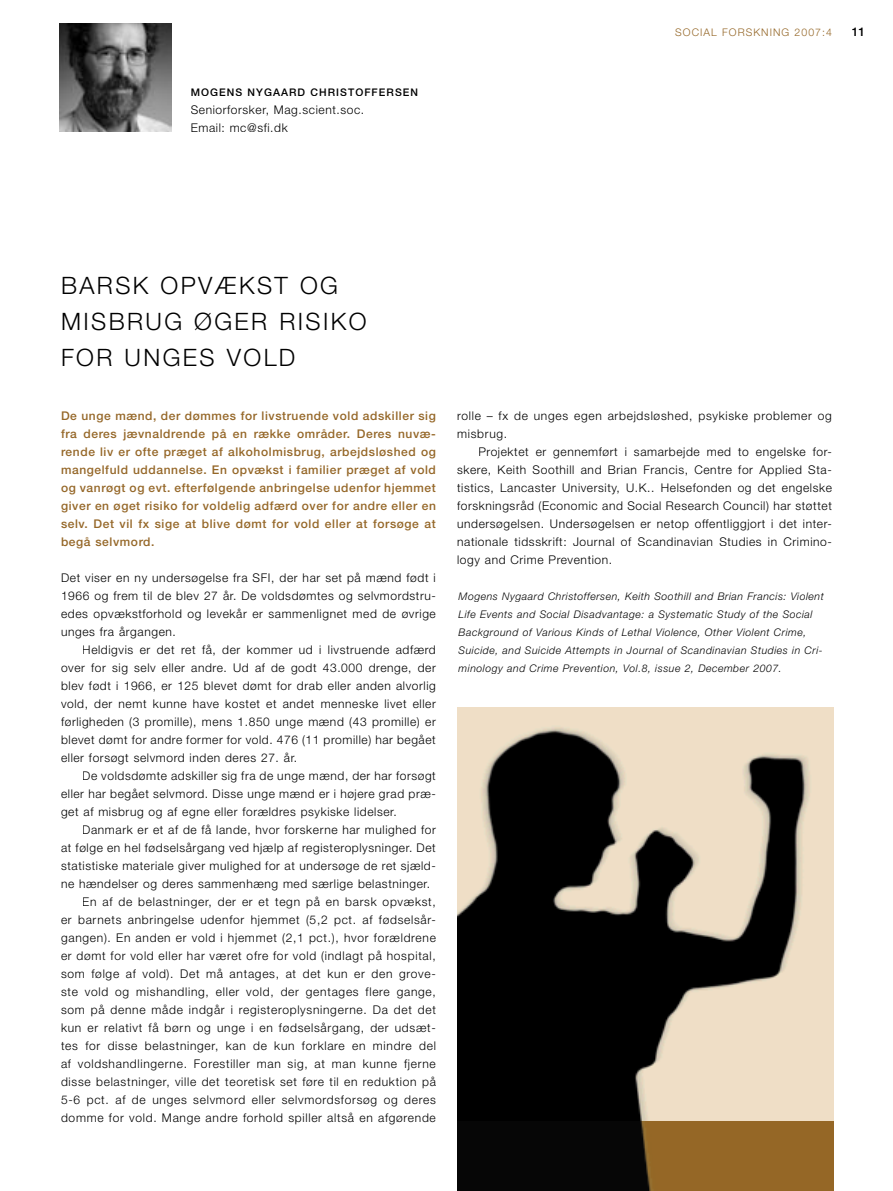
<style>
.page{position:relative;width:893px;height:1191px;background:#fff}
.page>*{position:absolute;margin:0;border:0;box-sizing:border-box;transform-origin:0 0}
.t1{font:300 24px/36px "Helvetica Neue";letter-spacing:.1em;color:#000}
.t2{font:300 12px/18px "Helvetica Neue";letter-spacing:.06em;color:#000;text-align:justify}
.t3{font:500 12px/18px "Helvetica Neue";letter-spacing:.05em;color:#956728;text-align:justify}
.t4{font:500 12px "Helvetica Neue";color:#000}
.t5{font:italic 300 10.5px/18px "Helvetica Neue";letter-spacing:.05em;color:#000}
.t6{font:500 10.5px "Helvetica Neue";letter-spacing:.1em;color:#000}
.t7{font:300 10.5px "Helvetica Neue";letter-spacing:.1em;color:#956728}
</style>
<div class="page">
<img style="left:60px;top:24px;width:111px;height:108px">
<img style="left:457px;top:708px;width:376px;height:414px">
<svg style="left:457px;top:1122px;width:376px;height:69px;background:#4d3616"></svg>
<p class="t6" style="left:191px;top:86px;width:229px">MOGENS NYGAARD CHRISTOFFERSEN</p>
<p class="t2" style="left:191px;top:100px;width:175px">Seniorforsker, Mag.scient.soc.<br>Email: mc@sfi.dk</p>
<p class="t7" style="left:675px;top:26px;width:158px">SOCIAL FORSKNING 2007:4</p>
<p class="t4" style="left:852px;top:25px;width:15px">11</p>
<h1 class="t1" style="left:61px;top:266px;width:307px">BARSK OPVÆKST OG<br>MISBRUG ØGER RISIKO<br>FOR UNGES VOLD</h1>
<p class="t3" style="left:61px;top:406px;width:376px">De unge mænd, der dømmes for livstruende vold adskiller sig fra deres jævnaldrende på en række områder. Deres nuvæ&shy;rende liv er ofte præget af alkoholmisbrug, arbejdsløshed og mangelfuld uddannelse. En opvækst i familier præget af vold og vanrøgt og evt. efterfølgende anbringelse udenfor hjemmet giver en øget risiko for voldelig adfærd over for andre eller en selv. Det vil fx sige at blive dømt for vold eller at forsøge at begå selvmord.</p>
<p class="t2" style="left:61px;top:568px;width:376px">Det viser en ny undersøgelse fra SFI, der har set på mænd født i 1966 og frem til de blev 27 år. De voldsdømtes og selvmordstru&shy;edes opvækstforhold og levekår er sammenlignet med de øvrige unges fra årgangen.</p>
<p class="t2" style="left:61px;top:640px;width:376px;text-indent:21px">Heldigvis er det ret få, der kommer ud i livstruende adfærd over for sig selv eller andre. Ud af de godt 43.000 drenge, der blev født i 1966, er 125 blevet dømt for drab eller anden alvorlig vold, der nemt kunne have kostet et andet menneske livet eller førligheden (3 promille), mens 1.850 unge mænd (43 promille) er blevet dømt for andre former for vold. 476 (11 promille) har begået eller forsøgt selvmord inden deres 27. år.</p>
<p class="t2" style="left:61px;top:766px;width:376px;text-indent:21px">De voldsdømte adskiller sig fra de unge mænd, der har forsøgt eller har begået selvmord. Disse unge mænd er i højere grad præ&shy;get af misbrug og af egne eller forældres psykiske lidelser.</p>
<p class="t2" style="left:82px;top:820px;width:355px">Danmark er et af de få lande, hvor forskerne har mulighed for</p>
<p class="t2" style="left:61px;top:838px;width:376px">at følge en hel fødselsårgang ved hjælp af registeroplysninger. Det</p>
<p class="t2" style="left:61px;top:856px;width:376px">statistiske materiale giver mulighed for at undersøge de ret sjæld-</p>
<p class="t2" style="left:61px;top:874px;width:371px">ne hændelser og deres sammenhæng med særlige belastninger.</p>
<p class="t2" style="left:82px;top:892px;width:355px">En af de belastninger, der er et tegn på en barsk opvækst,</p>
<p class="t2" style="left:61px;top:910px;width:376px">er barnets anbringelse udenfor hjemmet (5,2 pct. af fødselsår-</p>
<p class="t2" style="left:61px;top:928px;width:376px">gangen). En anden er vold i hjemmet (2,1 pct.), hvor forældrene</p>
<p class="t2" style="left:61px;top:946px;width:376px">er dømt for vold eller har været ofre for vold (indlagt på hospital,</p>
<p class="t2" style="left:61px;top:964px;width:376px">som følge af vold). Det må antages, at det kun er den grove-</p>
<p class="t2" style="left:61px;top:982px;width:376px">ste vold og mishandling, eller vold, der gentages flere gange,</p>
<p class="t2" style="left:61px;top:1000px;width:376px">som på denne måde indgår i registeroplysningerne. Da det det</p>
<p class="t2" style="left:61px;top:1018px;width:376px">kun er relativt få børn og unge i en fødselsårgang, der udsæt-</p>
<p class="t2" style="left:61px;top:1036px;width:376px">tes for disse belastninger, kan de kun forklare en mindre del</p>
<p class="t2" style="left:61px;top:1054px;width:376px">af voldshandlingerne. Forestiller man sig, at man kunne fjerne</p>
<p class="t2" style="left:61px;top:1072px;width:376px">disse belastninger, ville det teoretisk set føre til en reduktion på</p>
<p class="t2" style="left:61px;top:1090px;width:376px">5-6 pct. af de unges selvmord eller selvmordsforsøg og deres</p>
<p class="t2" style="left:61px;top:1108px;width:376px">domme for vold. Mange andre forhold spiller altså en afgørende</p>
<p class="t2" style="left:457px;top:406px;width:376px">rolle – fx de unges egen arbejdsløshed, psykiske problemer og misbrug.</p>
<p class="t2" style="left:457px;top:442px;width:376px;text-indent:21px">Projektet er gennemført i samarbejde med to engelske for&shy;skere, Keith Soothill and Brian Francis, Centre for Applied Sta&shy;tistics, Lancaster University, U.K.. Helsefonden og det engelske forskningsråd (Economic and Social Research Council) har støttet undersøgelsen. Undersøgelsen er netop offentliggjort i det inter&shy;nationale tidsskrift: Journal of Scandinavian Studies in Crimino&shy;logy and Crime Prevention.</p>
<p class="t5" style="left:459px;top:587px;width:367px">Mogens Nygaard Christoffersen, Keith Soothill and Brian Francis: Violent Life Events and Social Disadvantage: a Systematic Study of the Social Background of Various Kinds of Lethal Violence, Other Violent Crime, Suicide, and Suicide Attempts in Journal of Scandinavian Studies in Cri&shy;minology and Crime Prevention, Vol.8, issue 2, December 2007.</p>
</div>
